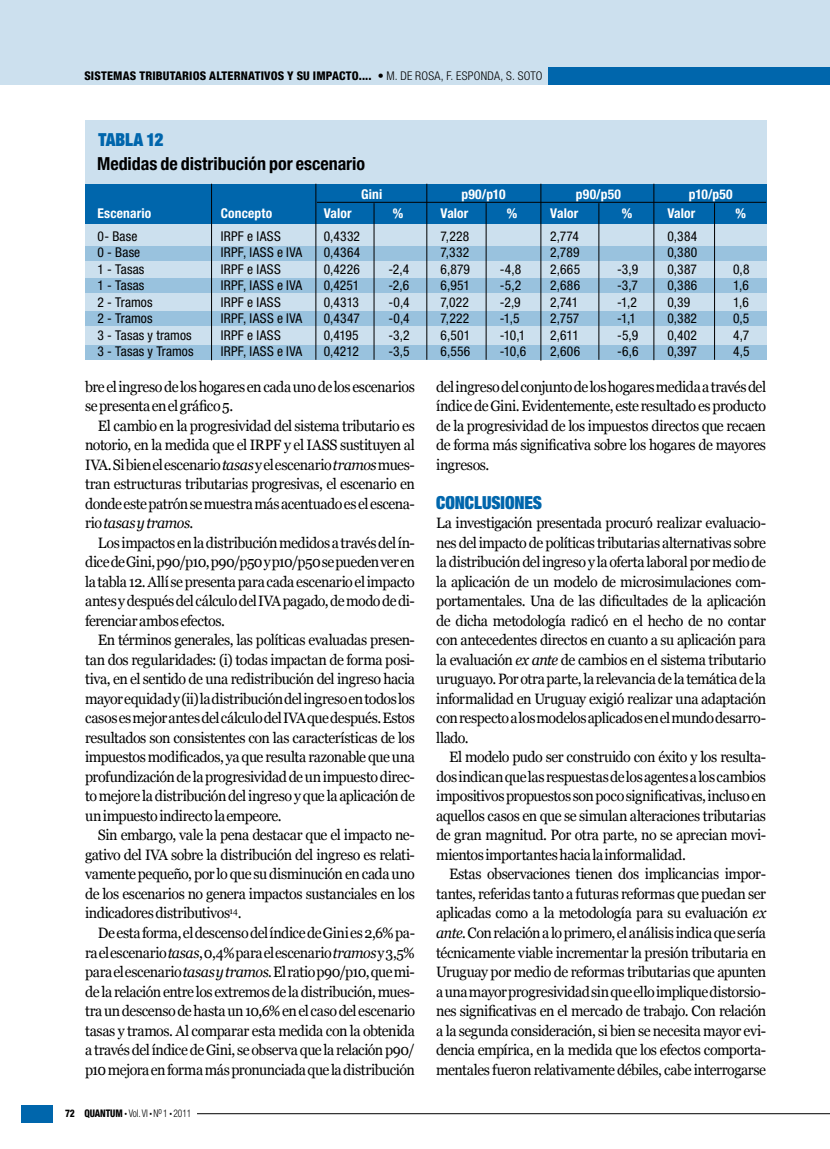
<style>
.page{position:relative;width:830px;height:1149px;background:#fff}
.page>*{position:absolute;margin:0;border:0;box-sizing:border-box;transform-origin:0 0}
.t1{font:700 condensed 18px "Helvetica Neue LT";color:#000}
.t2{font:900 expanded 18px "Helvetica Neue LT";letter-spacing:-.005em;color:#0066ac;scale:.95 1}
.t3{font:15px/19.5px "Georgia";letter-spacing:-.03em;color:#000;text-align:justify;scale:.95 1}
.t4{font:condensed 13.5px/16.5px "Helvetica Neue LT";letter-spacing:.02em;color:#000}
.t5{font:700 condensed 13.5px "Helvetica Neue LT";letter-spacing:.01em;color:#fff}
.t6{font:300 condensed 12px "Helvetica Neue LT";letter-spacing:.02em;color:#000}
.t7{font:800 condensed 12px "Helvetica Neue LT";letter-spacing:.02em;color:#000}
.t8{font:300 condensed 10.5px "Helvetica Neue LT";letter-spacing:-.01em;color:#000;scale:.9 1}
.t9{font:800 condensed 10.5px "Helvetica Neue LT";color:#000;scale:.9 1}
.s1{font-weight:800}
.s2{font-style:italic}
.s3{font-weight:200;font-stretch:normal;font-size:6px}
</style>
<div class="page">
<div style="left:21px;top:1104px;width:32px;height:17px;background:#0066ac"></div>
<hr style="left:197px;top:1113px;width:632px;height:1px;background:#000">
<div style="left:85px;top:121px;width:680px;height:239px;background:#cce0ee"></div>
<div style="left:85px;top:246px;width:680px;height:14px;background:#99c2de"></div>
<div style="left:85px;top:278px;width:680px;height:14px;background:#99c2de"></div>
<div style="left:85px;top:311px;width:680px;height:14px;background:#99c2de"></div>
<div style="left:85px;top:345px;width:680px;height:14px;background:#99c2de"></div>
<div style="left:85px;top:184px;width:681px;height:39px;background:#0066ac"></div>
<div style="left:0;top:0;width:829px;height:84px;background:#cce0ee"></div>
<div style="left:548px;top:67px;width:281px;height:17px;background:#0066ac"></div>
<hr style="left:653px;top:184px;width:1px;height:176px;background:#000">
<hr style="left:540px;top:184px;width:1px;height:176px;background:#000">
<hr style="left:426px;top:184px;width:1px;height:175px;background:#000">
<hr style="left:315px;top:184px;width:1px;height:175px;background:#000">
<hr style="left:373px;top:203px;width:1px;height:156px;background:#000">
<hr style="left:485px;top:203px;width:1px;height:156px;background:#000">
<hr style="left:598px;top:203px;width:1px;height:156px;background:#000">
<hr style="left:713px;top:203px;width:1px;height:156px;background:#000">
<hr style="left:211px;top:184px;width:1px;height:176px;background:#000">
<hr style="left:317px;top:202px;width:448px;height:1px;background:#000">
<p class="t7" style="left:84px;top:68px;width:105px">SISTEMAS TRIBUTARIOS</p>
<p class="t7" style="left:209px;top:68px;width:59px">ALTERNATIVOS</p>
<p class="t6" style="left:287px;top:68px;width:256px"><span class="s1">Y SU IMPACTO....</span> • M. DE ROSA, F. ESPONDA, S. SOTO</p>
<p class="t2" style="left:98px;top:128px;width:70px">TABLA 12</p>
<p class="t1" style="left:97px;top:152px;width:269px">Medidas de distribución por escenario</p>
<p class="t5" style="left:97px;top:205px;width:55px">Escenario</p>
<p class="t4" style="left:97px;top:228px;width:97px">0- Base<br>0 - Base<br>1 - Tasas<br>1 - Tasas<br>2 - Tramos<br>2 - Tramos<br>3 - Tasas y tramos<br>3 - Tasas y Tramos</p>
<p class="t5" style="left:221px;top:205px;width:53px">Concepto</p>
<p class="t4" style="left:221px;top:228px;width:83px">IRPF e IASS<br>IRPF, IASS e IVA<br>IRPF e IASS<br>IRPF, IASS e IVA<br>IRPF e IASS<br>IRPF, IASS e IVA<br>IRPF e IASS<br>IRPF, IASS e IVA</p>
<p class="t5" style="left:361px;top:186px;width:23px">Gini</p>
<p class="t5" style="left:461px;top:186px;width:46px">p90/p10</p>
<p class="t5" style="left:575px;top:186px;width:47px">p90/p50</p>
<p class="t5" style="left:688px;top:186px;width:45px">p10/p50</p>
<p class="t5" style="left:323px;top:205px;width:29px">Valor</p>
<p class="t4" style="left:323px;top:228px;width:38px">0,4332<br>0,4364<br>0,4226<br>0,4251<br>0,4313<br>0,4347<br>0,4195<br>0,4212</p>
<p class="t5" style="left:393px;top:205px;width:12px">%</p>
<p class="t4" style="left:388px;top:260px;width:23px;text-align:justify">-2,4 -2,6 -0,4 -0,4 -3,2 -3,5</p>
<p class="t5" style="left:440px;top:205px;width:29px">Valor</p>
<p class="t4" style="left:440px;top:228px;width:31px;text-align:justify">7,228<br>7,332<br>6,879<br>6,951<br>7,022<br>7,222<br>6,501<br>6,556</p>
<p class="t5" style="left:506px;top:205px;width:12px">%</p>
<p class="t4" style="left:499px;top:260px;width:28px">-4,8 -5,2 -2,9 -1,5 -10,1 -10,6</p>
<p class="t5" style="left:550px;top:205px;width:29px">Valor</p>
<p class="t4" style="left:550px;top:228px;width:31px">2,774<br>2,789<br>2,665<br>2,686<br>2,741<br>2,757<br>2,611<br>2,606</p>
<p class="t5" style="left:621px;top:205px;width:12px">%</p>
<p class="t4" style="left:617px;top:260px;width:23px">-3,9 -3,7 -1,2 -1,1 -5,9 -6,6</p>
<p class="t5" style="left:667px;top:205px;width:29px">Valor</p>
<p class="t4" style="left:667px;top:228px;width:31px">0,384<br>0,380<br>0,387<br>0,386<br>0,39<br>0,382<br>0,402<br>0,397</p>
<p class="t5" style="left:735px;top:205px;width:12px">%</p>
<p class="t4" style="left:732px;top:260px;width:18px;text-align:justify">0,8<br>1,6<br>1,6<br>0,5<br>4,7<br>4,5</p>
<p class="t3" style="left:85px;top:376px;width:348px">bre el ingreso de los hogares en cada uno de los escenarios se presenta en el gráfico 5.</p>
<p class="t3" style="left:85px;top:415px;width:348px;text-indent:13px">El cambio en la progresividad del sistema tributario es notorio, en la medida que el IRPF y el IASS sustituyen al IVA. Si bien el escenario <span class="s2">tasas</span> y el escenario <span class="s2">tramos</span> mues&shy;tran estructuras tributarias progresivas, el escenario en donde este patrón se muestra más acentuado es el escena&shy;rio <span class="s2">tasas y tramos</span>.</p>
<p class="t3" style="left:85px;top:532px;width:348px;text-indent:13px">Los impactos en la distribución medidos a través del ín&shy;dice de Gini, p90/p10, p90/p50 y p10/p50 se pueden ver en la tabla 12. Allí se presenta para cada escenario el impacto antes y después del cálculo del IVA pagado, de modo de di&shy;ferenciar ambos efectos.</p>
<p class="t3" style="left:85px;top:630px;width:348px;text-indent:13px">En términos generales, las políticas evaluadas presen&shy;tan dos regularidades: (i) todas impactan de forma posi&shy;tiva, en el sentido de una redistribución del ingreso hacia mayor equidad y (ii) la distribución del ingreso en todos los casos es mejor antes del cálculo del IVA que después. Estos resultados son consistentes con las características de los impuestos modificados, ya que resulta razonable que una profundización de la progresividad de un impuesto direc&shy;to mejore la distribución del ingreso y que la aplicación de un impuesto indirecto la empeore.</p>
<p class="t3" style="left:85px;top:825px;width:348px;text-indent:13px">Sin embargo, vale la pena destacar que el impacto ne&shy;gativo del IVA sobre la distribución del ingreso es relati&shy;vamente pequeño, por lo que su disminución en cada uno de los escenarios no genera impactos sustanciales en los indicadores distributivos<sup>14</sup>.</p>
<p class="t3" style="left:85px;top:922px;width:348px;text-indent:13px">De esta forma, el descenso del índice de Gini es 2,6% pa&shy;ra el escenario <span class="s2">tasas</span>, 0,4% para el escenario <span class="s2">tramos</span> y 3,5% para el escenario <span class="s2">tasas y tramos.</span> El ratio p90/p10, que mi&shy;de la relación entre los extremos de la distribución, mues&shy;tra un descenso de hasta un 10,6% en el caso del escenario tasas y tramos. Al comparar esta medida con la obtenida a través del índice de Gini, se observa que la relación p90/ p10 mejora en forma más pronunciada que la distribución</p>
<p class="t3" style="left:436px;top:376px;width:348px">del ingreso del conjunto de los hogares medida a través del índice de Gini. Evidentemente, este resultado es producto de la progresividad de los impuestos directos que recaen de forma más significativa sobre los hogares de mayores ingresos.</p>
<p class="t2" style="left:436px;top:490px;width:20px">CONCLUSIONES</p>
<p class="t3" style="left:436px;top:513px;width:348px">La investigación presentada procuró realizar evaluacio&shy;nes del impacto de políticas tributarias alternativas sobre la distribución del ingreso y la oferta laboral por medio de la aplicación de un modelo de microsimulaciones com&shy;portamentales. Una de las dificultades de la aplicación de dicha metodología radicó en el hecho de no contar con antecedentes directos en cuanto a su aplicación para la evaluación <span class="s2">ex ante</span> de cambios en el sistema tributario uruguayo. Por otra parte, la relevancia de la temática de la informalidad en Uruguay exigió realizar una adaptación con respecto a los modelos aplicados en el mundo desarro&shy;llado.</p>
<p class="t3" style="left:436px;top:747px;width:348px;text-indent:13px">El modelo pudo ser construido con éxito y los resulta&shy;dos indican que las respuestas de los agentes a los cambios impositivos propuestos son poco significativas, incluso en aquellos casos en que se simulan alteraciones tributarias de gran magnitud. Por otra parte, no se aprecian movi&shy;mientos importantes hacia la informalidad.</p>
<p class="t3" style="left:436px;top:864px;width:348px;text-indent:13px">Estas observaciones tienen dos implicancias impor&shy;tantes, referidas tanto a futuras reformas que puedan ser aplicadas como a la metodología para su evaluación <span class="s2">ex ante.</span> Con relación a lo primero, el análisis indica que sería técnicamente viable incrementar la presión tributaria en Uruguay por medio de reformas tributarias que apunten a una mayor progresividad sin que ello implique distorsio&shy;nes significativas en el mercado de trabajo. Con relación a la segunda consideración, si bien se necesita mayor evi&shy;dencia empírica, en la medida que los efectos comporta&shy;mentales fueron relativamente débiles, cabe interrogarse</p>
<p class="t9" style="left:65px;top:1106px;width:12px">72</p>
<p class="t8" style="left:84px;top:1106px;width:120px"><span class="s1">QUANTUM</span> <span class="s3">•</span> Vol. VI <span class="s3">•</span> N<sup>o</sup> 1 <span class="s3">•</span> 2011</p>
</div>
